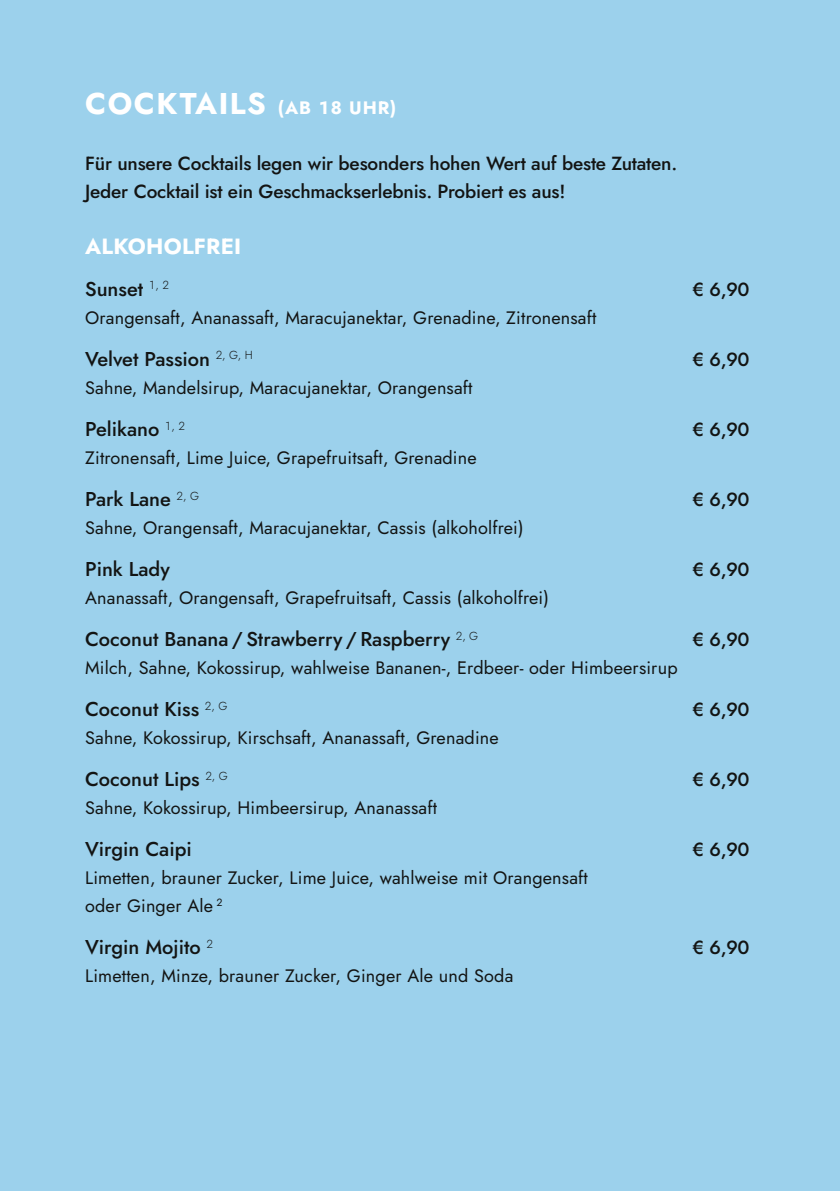
<style>
.page{position:relative;width:840px;height:1191px;background:#fff}
.page>*{position:absolute;margin:0;border:0;box-sizing:border-box;transform-origin:0 0}
.t1{font:700 30px "Jost";letter-spacing:.05em;color:#fff}
.t2{font:700 22px "Jost";letter-spacing:.01em;color:#fff}
.t3{font:500 20px "Jost";color:#131413}
.t4{font:500 19px/28px "Jost";letter-spacing:-.01em;color:#131413}
.t5{font:18px/28px "Jost";letter-spacing:.01em;color:#131413}
.s1{font-size:18px}
</style>
<div class="page">
<div style="left:0;top:0;width:839px;height:1191px;background:#9cd1ec"></div>
<h1 class="t1" style="left:85px;top:83px;width:312px">COCKTAILS <span class="s1">(AB 18 UHR)</span></h1>
<p class="t4" style="left:85px;top:150px;width:593px">Für unsere Cocktails legen wir besonders hohen Wert auf beste Zutaten.<br>Jeder Cocktail ist ein Geschmackserlebnis. Probiert es aus!</p>
<p class="t2" style="left:85px;top:231px;width:158px">ALKOHOLFREI</p>
<p class="t3" style="left:85px;top:275px;width:85px">Sunset <sup>1,</sup> <sup>2</sup></p>
<p class="t4" style="left:692px;top:276px;width:58px">€ 6,90</p>
<p class="t5" style="left:85px;top:304px;width:512px">Orangensaft, Ananassaft, Maracujanektar, Grenadine, Zitronensaft</p>
<p class="t3" style="left:85px;top:345px;width:169px">Velvet Passion <sup>2,</sup> <sup>G,</sup> <sup>H</sup></p>
<p class="t4" style="left:692px;top:346px;width:58px">€ 6,90</p>
<p class="t5" style="left:85px;top:374px;width:389px">Sahne, Mandelsirup, Maracujanektar, Orangensaft</p>
<p class="t3" style="left:85px;top:415px;width:101px">Pelikano <sup>1,</sup> <sup>2</sup></p>
<p class="t4" style="left:692px;top:416px;width:58px">€ 6,90</p>
<p class="t5" style="left:85px;top:444px;width:393px">Zitronensaft, Lime Juice, Grapefruitsaft, Grenadine</p>
<p class="t3" style="left:85px;top:485px;width:115px">Park Lane <sup>2,</sup> <sup>G</sup></p>
<p class="t4" style="left:692px;top:486px;width:58px">€ 6,90</p>
<p class="t5" style="left:85px;top:514px;width:440px">Sahne, Orangensaft, Maracujanektar, Cassis (alkoholfrei)</p>
<p class="t3" style="left:85px;top:555px;width:86px">Pink Lady</p>
<p class="t4" style="left:692px;top:556px;width:58px">€ 6,90</p>
<p class="t5" style="left:85px;top:584px;width:465px">Ananassaft, Orangensaft, Grapefruitsaft, Cassis (alkoholfrei)</p>
<p class="t3" style="left:85px;top:625px;width:394px">Coconut Banana / Strawberry / Raspberry <sup>2,</sup> <sup>G</sup></p>
<p class="t4" style="left:692px;top:626px;width:58px">€ 6,90</p>
<p class="t5" style="left:85px;top:654px;width:593px">Milch, Sahne, Kokossirup, wahlweise Bananen-, Erdbeer- oder Himbeersirup</p>
<p class="t3" style="left:85px;top:695px;width:144px">Coconut Kiss <sup>2,</sup> <sup>G</sup></p>
<p class="t4" style="left:692px;top:696px;width:58px">€ 6,90</p>
<p class="t5" style="left:85px;top:724px;width:415px">Sahne, Kokossirup, Kirschsaft, Ananassaft, Grenadine</p>
<p class="t3" style="left:85px;top:765px;width:144px">Coconut Lips <sup>2,</sup> <sup>G</sup></p>
<p class="t4" style="left:692px;top:766px;width:58px">€ 6,90</p>
<p class="t5" style="left:85px;top:794px;width:353px">Sahne, Kokossirup, Himbeersirup, Ananassaft</p>
<p class="t3" style="left:85px;top:835px;width:108px">Virgin Caipi</p>
<p class="t4" style="left:692px;top:836px;width:58px">€ 6,90</p>
<p class="t5" style="left:85px;top:864px;width:504px">Limetten, brauner Zucker, Lime Juice, wahlweise mit Orangensaft oder Ginger Ale <sup>2</sup></p>
<p class="t3" style="left:85px;top:933px;width:129px">Virgin Mojito <sup>2</sup></p>
<p class="t4" style="left:692px;top:934px;width:58px">€ 6,90</p>
<p class="t5" style="left:85px;top:962px;width:429px">Limetten, Minze, brauner Zucker, Ginger Ale und Soda</p>
</div>
